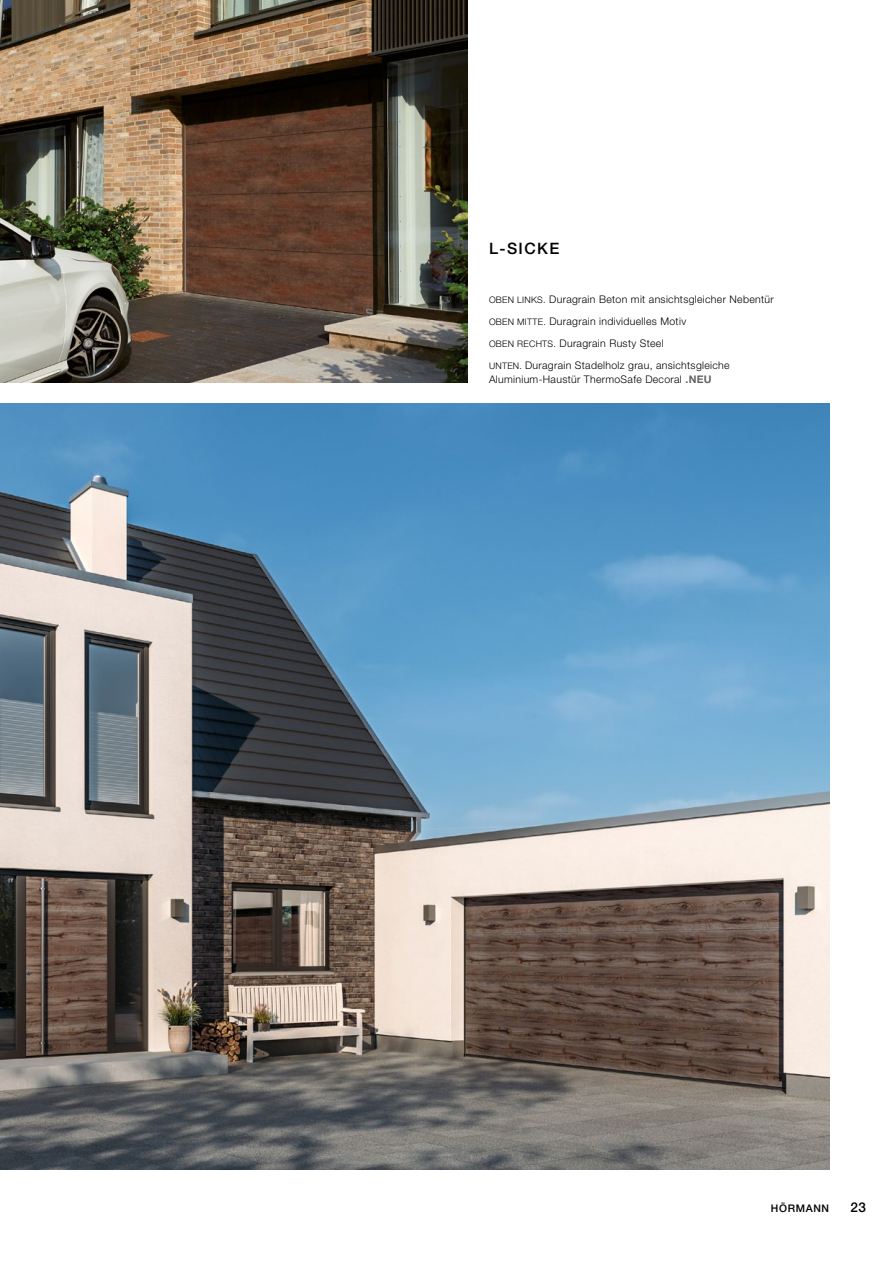
<style>
.page{position:relative;width:893px;height:1263px;background:#fff}
.page>*{position:absolute;margin:0;border:0;box-sizing:border-box;transform-origin:0 0}
.t1{font:500 15.75px "Hoermann Helvetica Neue";letter-spacing:.09em;color:#000}
.t2{font:500 13.5px "Hoermann Helvetica Neue";color:#000}
.t3{font:300 10.5px/22px "Hoermann Helvetica Neue";letter-spacing:.03em;color:#000}
.t4{font:500 10.5px "Hoermann Helvetica Neue";letter-spacing:.06em;color:#000}
.s1{font-size:9px}
.s2{font-weight:700;color:#646363}
</style>
<div class="page">
<img style="left:0;top:404px;width:829px;height:765px">
<img style="left:0;top:0;width:468px;height:383px">
<h1 class="t1" style="left:489px;top:238px;width:72px">L-SICKE</h1>
<p class="t3" style="left:489px;top:288px;width:286px"><span class="s1">OBEN LINKS.</span> Duragrain Beton mit ansichtsgleicher Nebentür <span class="s1">OBEN MITTE.</span> Duragrain individuelles Motiv<br><span class="s1">OBEN RECHTS.</span> Duragrain Rusty Steel<br><span class="s1">UNTEN.</span> Duragrain Stadelholz grau, ansichtsgleiche</p>
<p class="t3" style="left:489px;top:367px;width:224px">Aluminium-Haustür ThermoSafe Decoral <span class="s2">.NEU</span></p>
<p class="t4" style="left:771px;top:1201px;width:60px">HÖRMANN</p>
<p class="t2" style="left:850px;top:1198px;width:17px">23</p>
</div>
